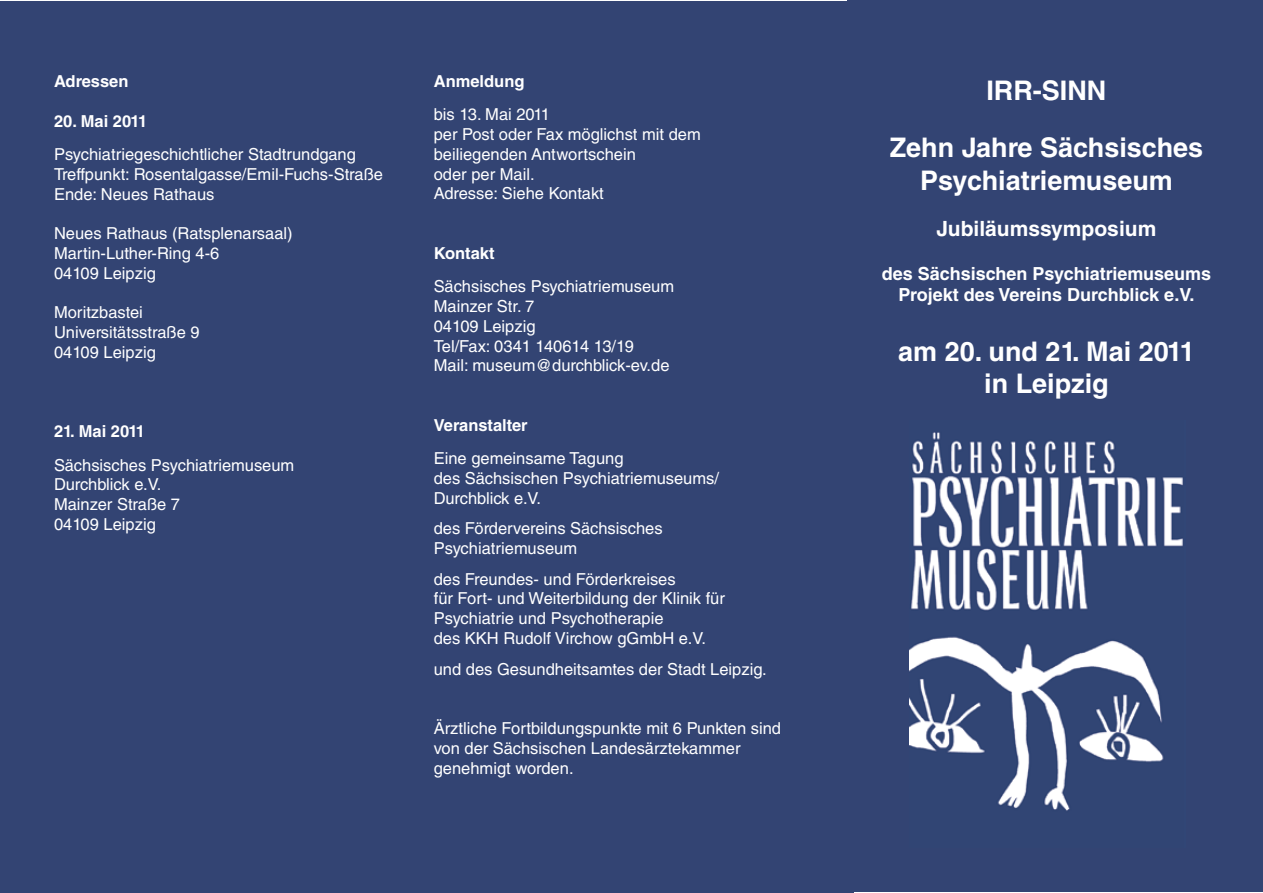
<style>
.page{position:relative;width:1263px;height:893px;background:#fff}
.page>*{position:absolute;margin:0;border:0;box-sizing:border-box;transform-origin:0 0}
.t1{font:700 27px/57.6px "Helvetica LT Std";color:#fff;text-align:center}
.t2{font:700 21px "Helvetica LT Std";color:#fff}
.t3{font:700 18px/21.6px "Helvetica LT Std";color:#fff;text-align:center}
.t4{font:16.5px/19.8px "Helvetica LT Std";color:#fff}
.t5{font:700 16.5px "Helvetica LT Std";color:#fff}
</style>
<div class="page">
<div style="left:0;top:1px;width:853px;height:891px;background:#334473"></div>
<div style="left:847px;top:1px;width:415px;height:891px;background:#334473"></div>
<img style="left:910px;top:432px;width:273px;height:379px">
<p class="t5" style="left:54px;top:71px;width:76px">Adressen</p>
<p class="t5" style="left:54px;top:111px;width:95px">20. Mai 2011</p>
<p class="t4" style="left:54px;top:144px;width:330px">Psychiatriegeschichtlicher Stadtrundgang<br>Treffpunkt: Rosentalgasse/Emil-Fuchs-Straße<br>Ende: Neues Rathaus</p>
<p class="t4" style="left:54px;top:223px;width:240px">Neues Rathaus (Ratsplenarsaal)<br>Martin-Luther-Ring 4-6<br>04109 Leipzig</p>
<p class="t4" style="left:54px;top:303px;width:147px">Moritzbastei<br>Universitätsstraße 9<br>04109 Leipzig</p>
<p class="t5" style="left:54px;top:421px;width:93px">21. Mai 2011</p>
<p class="t4" style="left:54px;top:455px;width:242px">Sächsisches Psychiatriemuseum<br>Durchblick e.V.<br>Mainzer Straße 7<br>04109 Leipzig</p>
<p class="t5" style="left:434px;top:71px;width:92px">Anmeldung</p>
<p class="t4" style="left:434px;top:104px;width:269px">bis 13. Mai 2011<br>per Post oder Fax möglichst mit dem beiliegenden Antwortschein<br>oder per Mail.<br>Adresse: Siehe Kontakt</p>
<p class="t5" style="left:434px;top:243px;width:62px">Kontakt</p>
<p class="t4" style="left:434px;top:276px;width:242px">Sächsisches Psychiatriemuseum<br>Mainzer Str. 7<br>04109 Leipzig<br>Tel/Fax: 0341 140614 13/19<br>Mail: museum@durchblick-ev.de</p>
<p class="t5" style="left:434px;top:415px;width:95px">Veranstalter</p>
<p class="t4" style="left:434px;top:448px;width:287px">Eine gemeinsame Tagung<br>des Sächsischen Psychiatriemuseums/<br>Durchblick e.V.</p>
<p class="t4" style="left:434px;top:518px;width:230px">des Fördervereins Sächsisches<br>Psychiatriemuseum</p>
<p class="t4" style="left:434px;top:569px;width:293px">des Freundes- und Förderkreises<br>für Fort- und Weiterbildung der Klinik für Psychiatrie und Psychotherapie<br>des KKH Rudolf Virchow gGmbH e.V.</p>
<p class="t4" style="left:434px;top:659px;width:335px">und des Gesundheitsamtes der Stadt Leipzig.</p>
<p class="t4" style="left:434px;top:718px;width:349px">Ärztliche Fortbildungspunkte mit 6 Punkten sind von der Sächsischen Landesärztekammer genehmigt worden.</p>
<h1 class="t1" style="left:890px;top:61px;width:315px">IRR-SINN<br>Zehn Jahre Sächsisches</h1>
<h1 class="t1" style="left:920px;top:151px;width:254px">Psychiatriemuseum</h1>
<p class="t2" style="left:936px;top:216px;width:221px">Jubiläumssymposium</p>
<p class="t3" style="left:882px;top:262px;width:331px">des Sächsischen Psychiatriemuseums<br>Projekt des Vereins Durchblick e.V.</p>
<h1 class="t1" style="left:898px;top:334px;width:298px;line-height:32.4px">am 20. und 21. Mai 2011 in Leipzig</h1>
</div>
